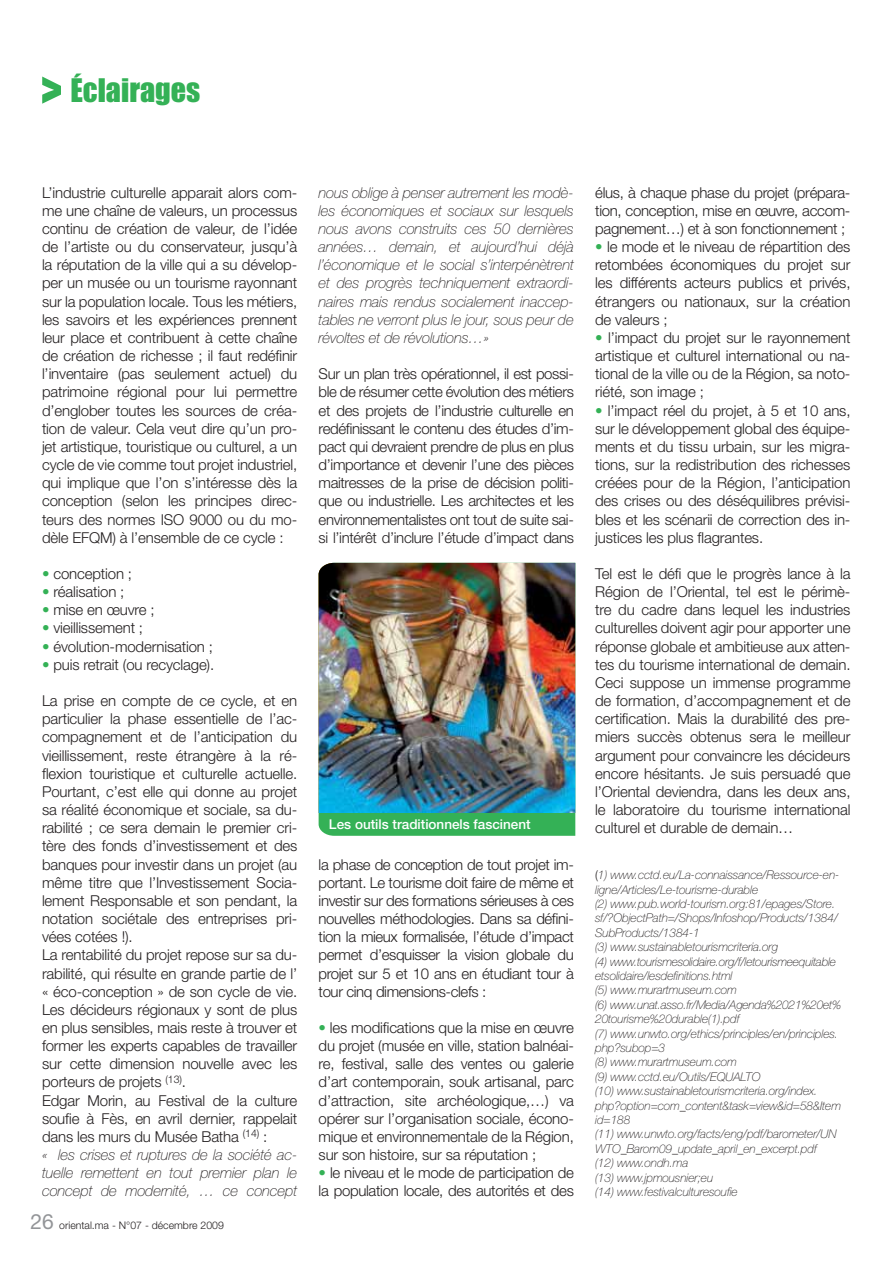
<style>
.page{position:relative;width:894px;height:1264px;background:#fff}
.page>*{position:absolute;margin:0;border:0;box-sizing:border-box;transform-origin:0 0}
.t1{font:30px "Impact";color:#34b156}
.t2{font:300 15px/18.1px "Helvetica Neue";letter-spacing:-.01em;color:#231f20;text-align:justify}
.t3{font:italic 100 15px/18.1px "Helvetica Neue";letter-spacing:-.01em;color:#231f20;text-align:justify}
.t4{font:500 13.5px "Helvetica Neue";color:#fff}
.t5{font:italic 100 12px/14.4px "Helvetica Neue";letter-spacing:-.01em;color:#231f20}
.t6{font:300 10.5px "Helvetica Neue";color:#231f20}
.s1{color:#34b156}
.s2{font-weight:100;font-style:italic}
.s3{font-weight:400;font-size:21px;color:#939598}
.s4{font-weight:300;font-style:normal}
</style>
<div class="page">
<div style="left:318px;top:812px;width:257px;height:23px;background:#34b156"></div>
<img style="left:318px;top:563px;width:257px;height:249px">
<svg style="left:42px;top:76px;width:19px;height:28px"></svg>
<h1 class="t1" style="left:70px;top:78px;width:131px">Éclairages</h1>
<p class="t2" style="left:42px;top:185px;width:257px">L’industrie culturelle apparait alors com&shy;me une chaîne de valeurs, un processus continu de création de valeur, de l’idée de l’artiste ou du conservateur, jusqu’à la réputation de la ville qui a su dévelop&shy;per un musée ou un tourisme rayonnant sur la population locale. Tous les métiers, les savoirs et les expériences prennent leur place et contribuent à cette chaîne de création de richesse ; il faut redéfinir l’inventaire (pas seulement actuel) du patrimoine régional pour lui permettre d’englober toutes les sources de créa&shy;tion de valeur. Cela veut dire qu’un pro&shy;jet artistique, touristique ou culturel, a un cycle de vie comme tout projet industriel, qui implique que l’on s’intéresse dès la conception (selon les principes direc&shy;teurs des normes ISO 9000 ou du mo&shy;dèle EFQM) à l’ensemble de ce cycle :</p>
<p class="t2" style="left:42px;top:566px;width:92px"><span class="s1">•</span> conception ;</p>
<p class="t2" style="left:42px;top:584px;width:84px"><span class="s1">•</span> réalisation ;</p>
<p class="t2" style="left:42px;top:603px;width:114px"><span class="s1">•</span> mise en œuvre ;</p>
<p class="t2" style="left:42px;top:621px;width:103px"><span class="s1">•</span> vieillissement ;</p>
<p class="t2" style="left:42px;top:639px;width:172px"><span class="s1">•</span> évolution-modernisation ;</p>
<p class="t2" style="left:42px;top:657px;width:174px"><span class="s1">•</span> puis retrait (ou recyclage).</p>
<p class="t2" style="left:42px;top:693px;width:257px;text-align:left">La prise en compte de ce cycle, et en particulier la phase essentielle de l’ac&shy;compagnement et de l’anticipation du vieillissement, reste étrangère à la ré&shy;flexion touristique et culturelle actuelle.<br>Pourtant, c’est elle qui donne au projet sa réalité économique et sociale, sa du&shy;rabilité ; ce sera demain le premier cri&shy;tère des fonds d’investissement et des banques pour investir dans un projet (au même titre que l’Investissement Socia&shy;lement Responsable et son pendant, la notation sociétale des entreprises pri&shy;vées cotées !).<br>La rentabilité du projet repose sur sa du&shy;rabilité, qui résulte en grande partie de l’ « éco-conception » de son cycle de vie.<br>Les décideurs régionaux y sont de plus en plus sensibles, mais reste à trouver et former les experts capables de travailler sur cette dimension nouvelle avec les porteurs de projets <sup>(13)</sup>.<br>Edgar Morin, au Festival de la culture soufie à Fès, en avril dernier, rappelait dans les murs du Musée Batha <sup>(14)</sup> :<br><span class="s2">« les crises et ruptures de la société ac&shy;tuelle remettent en tout premier plan le concept de modernité, … ce concept</span></p>
<p class="t6" style="left:31px;top:1221px;width:195px"><span class="s3">26</span> oriental.ma - N°07 - décembre 2009</p>
<p class="t3" style="left:318px;top:185px;width:257px">nous oblige à penser autrement les modè&shy;les économiques et sociaux sur lesquels nous avons construits ces 50 dernières années… demain, et aujourd’hui déjà l’économique et le social s’interpénètrent et des progrès techniquement extraordi&shy;naires mais rendus socialement inaccep&shy;tables ne verront plus le jour, sous peur de révoltes et de révolutions…»</p>
<p class="t2" style="left:318px;top:367px;width:257px">Sur un plan très opérationnel, il est possi&shy;ble de résumer cette évolution des métiers et des projets de l’industrie culturelle en redéfinissant le contenu des études d’im&shy;pact qui devraient prendre de plus en plus d’importance et devenir l’une des pièces maitresses de la prise de décision politi&shy;que ou industrielle. Les architectes et les environnementalistes ont tout de suite sai&shy;si l’intérêt d’inclure l’étude d’impact dans</p>
<p class="t4" style="left:329px;top:818px;width:203px">Les outils traditionnels fascinent</p>
<p class="t2" style="left:318px;top:857px;width:257px">la phase de conception de tout projet im&shy;portant. Le tourisme doit faire de même et investir sur des formations sérieuses à ces nouvelles méthodologies. Dans sa défini&shy;tion la mieux formalisée, l’étude d’impact permet d’esquisser la vision globale du projet sur 5 et 10 ans en étudiant tour à tour cinq dimensions-clefs :</p>
<p class="t2" style="left:318px;top:1020px;width:257px"><span class="s1">•</span> les modifications que la mise en œuvre du projet (musée en ville, station balnéai&shy;re, festival, salle des ventes ou galerie d’art contemporain, souk artisanal, parc d’attraction, site archéologique,…) va opérer sur l’organisation sociale, écono&shy;mique et environnementale de la Région, sur son histoire, sur sa réputation ;</p>
<p class="t2" style="left:318px;top:1165px;width:257px"><span class="s1">•</span> le niveau et le mode de participation de la population locale, des autorités et des</p>
<p class="t2" style="left:595px;top:185px;width:257px">élus, à chaque phase du projet (prépara&shy;tion, conception, mise en œuvre, accom&shy;pagnement…) et à son fonctionnement ;</p>
<p class="t2" style="left:595px;top:240px;width:257px"><span class="s1">•</span> le mode et le niveau de répartition des retombées économiques du projet sur les différents acteurs publics et privés, étrangers ou nationaux, sur la création de valeurs ;</p>
<p class="t2" style="left:595px;top:330px;width:257px"><span class="s1">•</span> l’impact du projet sur le rayonnement artistique et culturel international ou na&shy;tional de la ville ou de la Région, sa noto&shy;riété, son image ;</p>
<p class="t2" style="left:595px;top:403px;width:257px"><span class="s1">•</span> l’impact réel du projet, à 5 et 10 ans, sur le développement global des équipe&shy;ments et du tissu urbain, sur les migra&shy;tions, sur la redistribution des richesses créées pour de la Région, l’anticipation des crises ou des déséquilibres prévisi&shy;bles et les scénarii de correction des in&shy;justices les plus flagrantes.</p>
<p class="t2" style="left:595px;top:566px;width:257px">Tel est le défi que le progrès lance à la Région de l’Oriental, tel est le périmè&shy;tre du cadre dans lequel les industries culturelles doivent agir pour apporter une réponse globale et ambitieuse aux atten&shy;tes du tourisme international de demain.<br>Ceci suppose un immense programme de formation, d’accompagnement et de certification. Mais la durabilité des pre&shy;miers succès obtenus sera le meilleur argument pour convaincre les décideurs encore hésitants. Je suis persuadé que l’Oriental deviendra, dans les deux ans, le laboratoire du tourisme international culturel et durable de demain…</p>
<p class="t5" style="left:595px;top:869px;width:247px"><span class="s4">(</span>1) www.cctd.eu/La-connaissance/Ressource-en&shy;ligne/Articles/Le-tourisme-durable<br>(2) www.pub.world-tourism.org:81/epages/Store. sf/?ObjectPath=/Shops/Infoshop/Products/1384/ SubProducts/1384-1<br>(3) www.sustainabletourismcriteria.org<br>(4) www.tourismesolidaire.org/f/letourismeequitable etsolidaire/lesdefinitions.html<br>(5) www.murartmuseum.com<br>(6) www.unat.asso.fr/Media/Agenda%2021%20et% 20tourisme%20durable(1).pdf<br>(7) www.unwto.org/ethics/principles/en/principles. php?subop=3<br>(8) www.murartmuseum.com<br>(9) www.cctd.eu/Outils/EQUALTO<br>(10) www.sustainabletourismcriteria.org/index. php?option=com_content&amp;task=view&amp;id=58&amp;Item id=188<br>(11) www.unwto.org/facts/eng/pdf/barometer/UN WTO_Barom09_update_april_en_excerpt.pdf<br>(12) www.ondh.ma<br>(13) www.jpmousnier;eu<br>(14) www.festivalculturesoufie</p>
</div>
